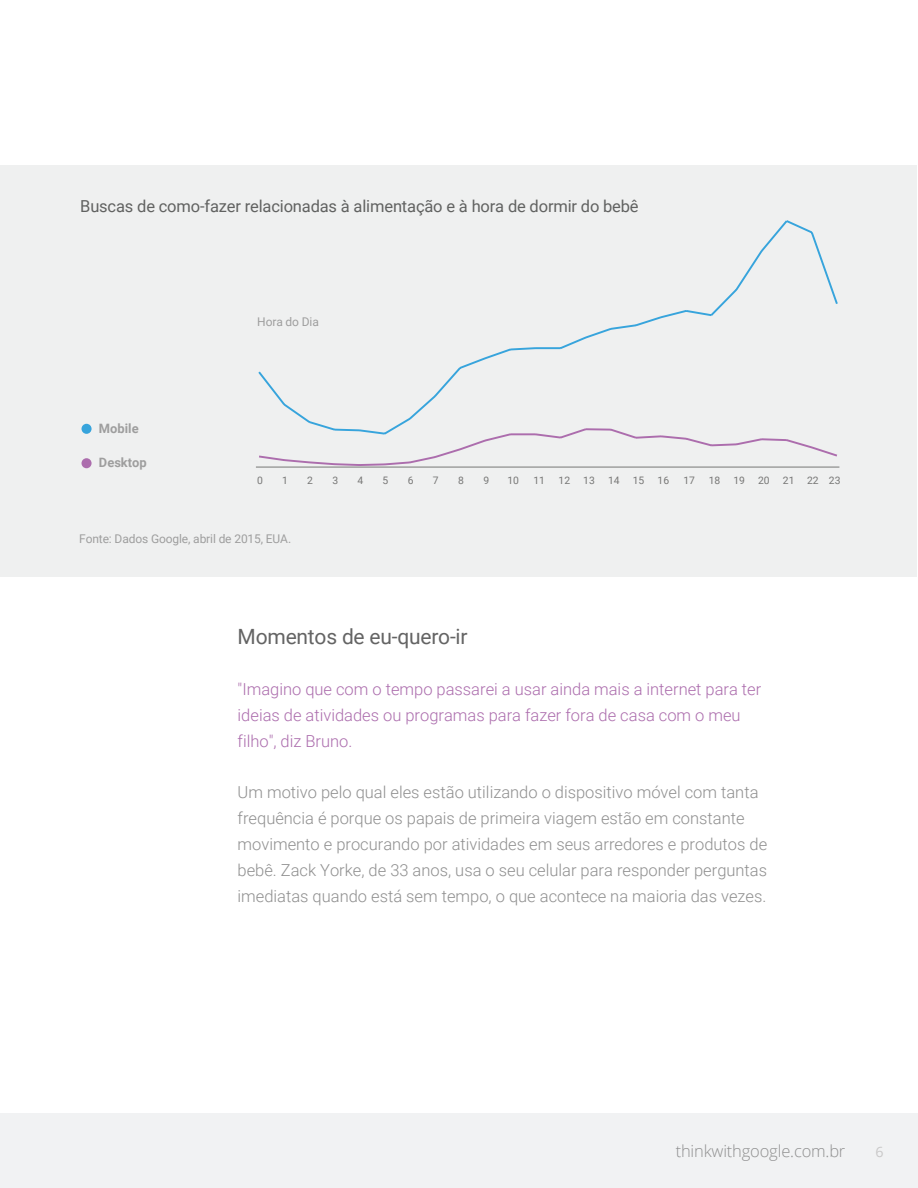
<style>
.page{position:relative;width:918px;height:1188px;background:#fff}
.page>*{position:absolute;margin:0;border:0;box-sizing:border-box;transform-origin:0 0}
.t1{font:21px "Roboto";letter-spacing:-.01em;color:#646464}
.t2{font:300 16.5px/25.8px "Roboto";color:#8f8f8f}
.t3{font:300 16.5px/25.8px "Roboto";color:#ac6dad}
.t4{font:16.5px "Roboto";letter-spacing:-.01em;color:#616261}
.t5{font:300 16.5px "Open Sans";letter-spacing:-.01em;color:#8f8f8f}
.t6{font:14.25px "Open Sans";color:#c9c8c8}
.t7{font:700 12.9px "Roboto";color:#9e9e9e}
.t8{font:12px "Roboto";letter-spacing:-.01em;color:#9e9e9e}
.t9{font:10.35px "Roboto";color:#777776}
</style>
<div class="page">
<div style="left:0;top:1114px;width:918px;height:74px;background:#f1f2f3"></div>
<div style="left:0;top:165px;width:916px;height:411px;background:#eff0f0"></div>
<div style="left:82px;top:458px;width:10px;height:10px;background:#ac6dad;border-radius:50%"></div>
<div style="left:82px;top:424px;width:10px;height:10px;background:#37a4dc;border-radius:50%"></div>
<hr style="left:256px;top:467px;width:583px;height:1px;background:#777776">
<svg style="left:258px;top:220px;width:580px;height:207px"></svg>
<svg style="left:257px;top:427px;width:582px;height:40px"></svg>
<p class="t4" style="left:80px;top:194px;width:560px">Buscas de como-fazer relacionadas à alimentação e à hora de dormir do bebê</p>
<p class="t8" style="left:257px;top:313px;width:63px">Hora do Dia</p>
<p class="t7" style="left:99px;top:419px;width:41px">Mobile</p>
<p class="t7" style="left:99px;top:453px;width:49px">Desktop</p>
<p class="t9" style="left:257px;top:473px;width:7px">0</p>
<p class="t9" style="left:282px;top:473px;width:7px">1</p>
<p class="t9" style="left:307px;top:473px;width:7px">2</p>
<p class="t9" style="left:332px;top:473px;width:7px">3</p>
<p class="t9" style="left:358px;top:473px;width:7px">4</p>
<p class="t9" style="left:383px;top:473px;width:7px">5</p>
<p class="t9" style="left:408px;top:473px;width:7px">6</p>
<p class="t9" style="left:433px;top:473px;width:7px">7</p>
<p class="t9" style="left:458px;top:473px;width:7px">8</p>
<p class="t9" style="left:483px;top:473px;width:7px">9</p>
<p class="t9" style="left:507px;top:473px;width:13px">10</p>
<p class="t9" style="left:533px;top:473px;width:13px">11</p>
<p class="t9" style="left:559px;top:473px;width:13px">12</p>
<p class="t9" style="left:583px;top:473px;width:13px">13</p>
<p class="t9" style="left:608px;top:473px;width:13px">14</p>
<p class="t9" style="left:633px;top:473px;width:13px">15</p>
<p class="t9" style="left:658px;top:473px;width:13px">16</p>
<p class="t9" style="left:683px;top:473px;width:13px">17</p>
<p class="t9" style="left:709px;top:473px;width:13px">18</p>
<p class="t9" style="left:733px;top:473px;width:13px">19</p>
<p class="t9" style="left:758px;top:473px;width:13px">20</p>
<p class="t9" style="left:783px;top:473px;width:59px">21 22 23</p>
<p class="t8" style="left:79px;top:530px;width:214px">Fonte: Dados Google, abril de 2015, EUA.</p>
<p class="t1" style="left:238px;top:621px;width:232px">Momentos de eu-quero-ir</p>
<p class="t3" style="left:238px;top:676px;width:525px">"Imagino que com o tempo passarei a usar ainda mais a internet para ter ideias de atividades ou programas para fazer fora de casa com o meu filho", diz Bruno.</p>
<p class="t2" style="left:238px;top:779px;width:531px">Um motivo pelo qual eles estão utilizando o dispositivo móvel com tanta frequência é porque os papais de primeira viagem estão em constante movimento e procurando por atividades em seus arredores e produtos de bebê. Zack Yorke, de 33 anos, usa o seu celular para responder perguntas imediatas quando está sem tempo, o que acontece na maioria das vezes.</p>
<p class="t5" style="left:676px;top:1139px;width:171px">thinkwithgoogle.com.br</p>
<p class="t6" style="left:876px;top:1142px;width:10px">6</p>
</div>
